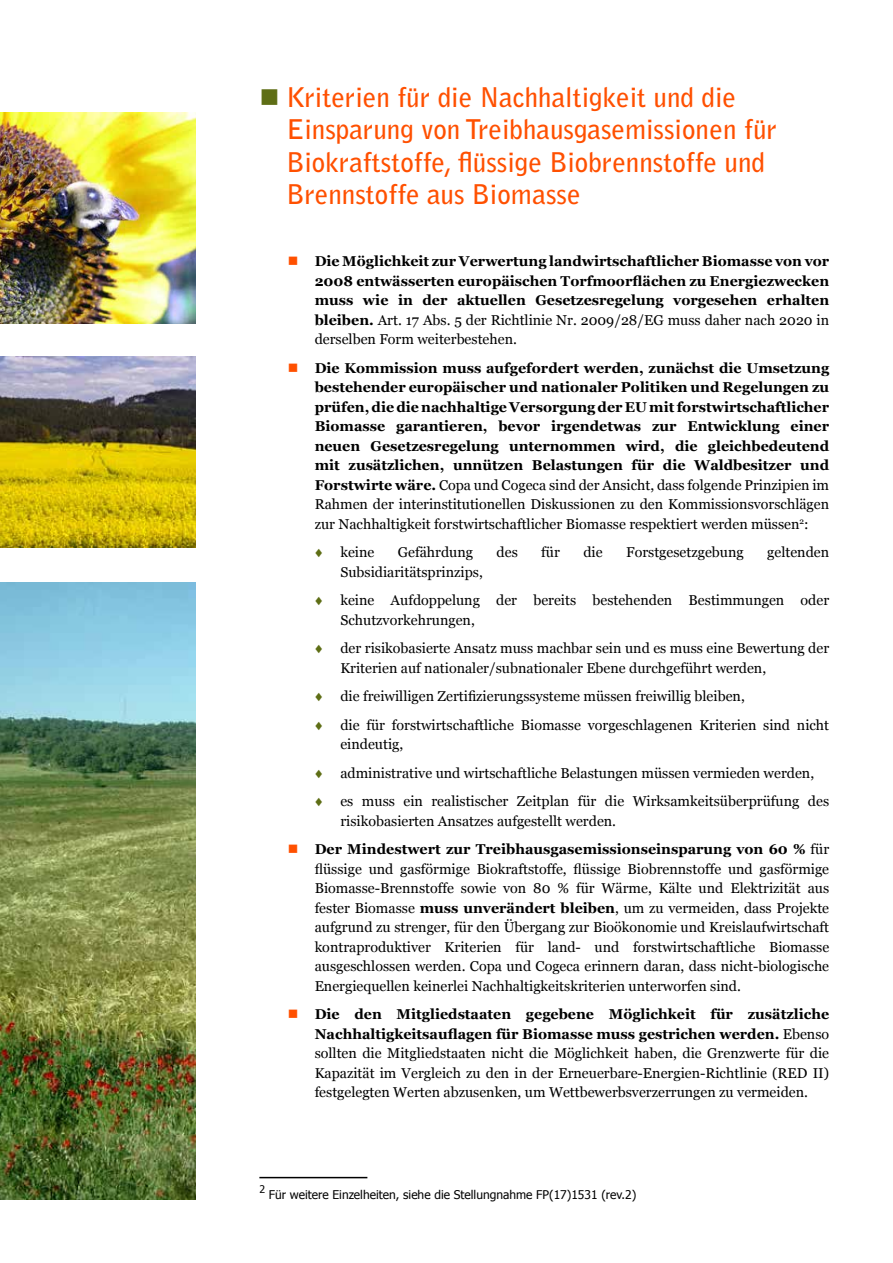
<style>
.page{position:relative;width:893px;height:1263px;background:#fff}
.page>*{position:absolute;margin:0;border:0;box-sizing:border-box;transform-origin:0 0}
.t1{font:700 27px/32.4px "Bell Gothic Std";color:#ff5000}
.t2{font:14.25px/19.5px "Georgia";color:#000}
.t3{font:700 14.25px/19.5px "Georgia";color:#000;text-align:justify}
.t4{font:12px "Tahoma";color:#000}
.t5{font:10.5px "Tahoma";color:#000}
.s1{font-weight:400}
.s2{color:#5e6e15}
.s3{font-weight:700}
</style>
<div class="page">
<hr style="left:259px;top:1177px;width:108px;height:1px;background:#000">
<img style="left:0;top:583px;width:196px;height:616px">
<img style="left:0;top:113px;width:196px;height:210px">
<img style="left:0;top:356px;width:196px;height:192px">
<h1 class="t1" style="left:286px;top:81px;width:492px">Kriterien für die Nachhaltigkeit und die Einsparung von Treibhausgasemissionen für Biokraftstoffe, flüssige Biobrennstoffe und Brennstoffe aus Biomasse</h1>
<p class="t3" style="left:315px;top:252px;width:516px">Die Möglichkeit zur Verwertung landwirtschaftlicher Biomasse von vor 2008 entwässerten europäischen Torfmoorflächen zu Energiezwecken muss wie in der aktuellen Gesetzesregelung vorgesehen erhalten bleiben. <span class="s1">Art. 17 Abs. 5 der Richtlinie Nr. 2009/28/EG muss daher nach 2020 in derselben Form weiterbestehen.</span></p>
<p class="t3" style="left:315px;top:358px;width:516px">Die Kommission muss aufgefordert werden, zunächst die Umsetzung bestehender europäischer und nationaler Politiken und Regelungen zu prüfen, die die nachhaltige Versorgung der EU mit forstwirtschaftlicher Biomasse garantieren, bevor irgendetwas zur Entwicklung einer neuen Gesetzesregelung unternommen wird, die gleichbedeutend mit zusätzlichen, unnützen Belastungen für die Waldbesitzer und Forstwirte wäre. <span class="s1">Copa und Cogeca sind der Ansicht, dass folgende Prinzipien im Rahmen der interinstitutionellen Diskussionen zu den Kommissionsvorschlägen zur Nachhaltigkeit forstwirtschaftlicher Biomasse respektiert werden müssen</span><sup>2</sup><span class="s1">:</span></p>
<p class="t2" style="left:313px;top:543px;width:63px"><span class="s2">♦</span> keine</p>
<p class="t2" style="left:398px;top:543px;width:77px">Gefährdung</p>
<p class="t2" style="left:497px;top:543px;width:23px">des</p>
<p class="t2" style="left:541px;top:543px;width:20px">für</p>
<p class="t2" style="left:583px;top:543px;width:21px">die</p>
<p class="t2" style="left:626px;top:543px;width:119px">Forstgesetzgebung</p>
<p class="t2" style="left:767px;top:543px;width:63px">geltenden</p>
<p class="t2" style="left:313px;top:558px;width:517px;line-height:28.5px;text-indent:27px">Subsidiaritätsprinzips,<br><span class="s2">♦</span> keine Aufdoppelung der bereits bestehenden Bestimmungen oder</p>
<p class="t2" style="left:313px;top:606px;width:517px;line-height:28.5px;text-indent:27px">Schutzvorkehrungen,<br><span class="s2">♦</span> der risikobasierte Ansatz muss machbar sein und es muss eine Bewertung der</p>
<p class="t2" style="left:313px;top:654px;width:517px;line-height:28.5px;text-indent:27px">Kriterien auf nationaler/subnationaler Ebene durchgeführt werden,<br><span class="s2">♦</span> die freiwilligen Zertifizierungssysteme müssen freiwillig bleiben,<br><span class="s2">♦</span> die für forstwirtschaftliche Biomasse vorgeschlagenen Kriterien sind nicht</p>
<p class="t2" style="left:313px;top:730px;width:517px;line-height:28.5px;text-indent:27px">eindeutig,<br><span class="s2">♦</span> administrative und wirtschaftliche Belastungen müssen vermieden werden,<br><span class="s2">♦</span> es muss ein realistischer Zeitplan für die Wirksamkeitsüberprüfung des</p>
<p class="t3" style="left:315px;top:807px;width:516px;line-height:28.5px;text-indent:26px"><span class="s1">risikobasierten Ansatzes aufgestellt werden.<br></span>Der Mindestwert zur Treibhausgasemissionseinsparung von 60 % <span class="s1">für</span></p>
<p class="t2" style="left:315px;top:859px;width:516px;text-align:justify">flüssige und gasförmige Biokraftstoffe, flüssige Biobrennstoffe und gasförmige Biomasse-Brennstoffe sowie von 80 % für Wärme, Kälte und Elektrizität aus fester Biomasse <span class="s3">muss unverändert bleiben</span>, um zu vermeiden, dass Projekte aufgrund zu strenger, für den Übergang zur Bioökonomie und Kreislaufwirtschaft kontraproduktiver Kriterien für land- und forstwirtschaftliche Biomasse ausgeschlossen werden. Copa und Cogeca erinnern daran, dass nicht-biologische Energiequellen keinerlei Nachhaltigkeitskriterien unterworfen sind.</p>
<p class="t2" style="left:315px;top:1005px;width:516px;text-align:justify"><span class="s3">Die den Mitgliedstaaten gegebene Möglichkeit für zusätzliche Nachhaltigkeitsauflagen für Biomasse muss gestrichen werden.</span> Ebenso sollten die Mitgliedstaaten nicht die Möglichkeit haben, die Grenzwerte für die Kapazität im Vergleich zu den in der Erneuerbare-Energien-Richtlinie (RED II) festgelegten Werten abzusenken, um Wettbewerbsverzerrungen zu vermeiden.</p>
<p class="t5" style="left:259px;top:1182px;width:7px">2</p>
<p class="t4" style="left:269px;top:1187px;width:369px">Für weitere Einzelheiten, siehe die Stellungnahme FP(17)1531 (rev.2)</p>
</div>
